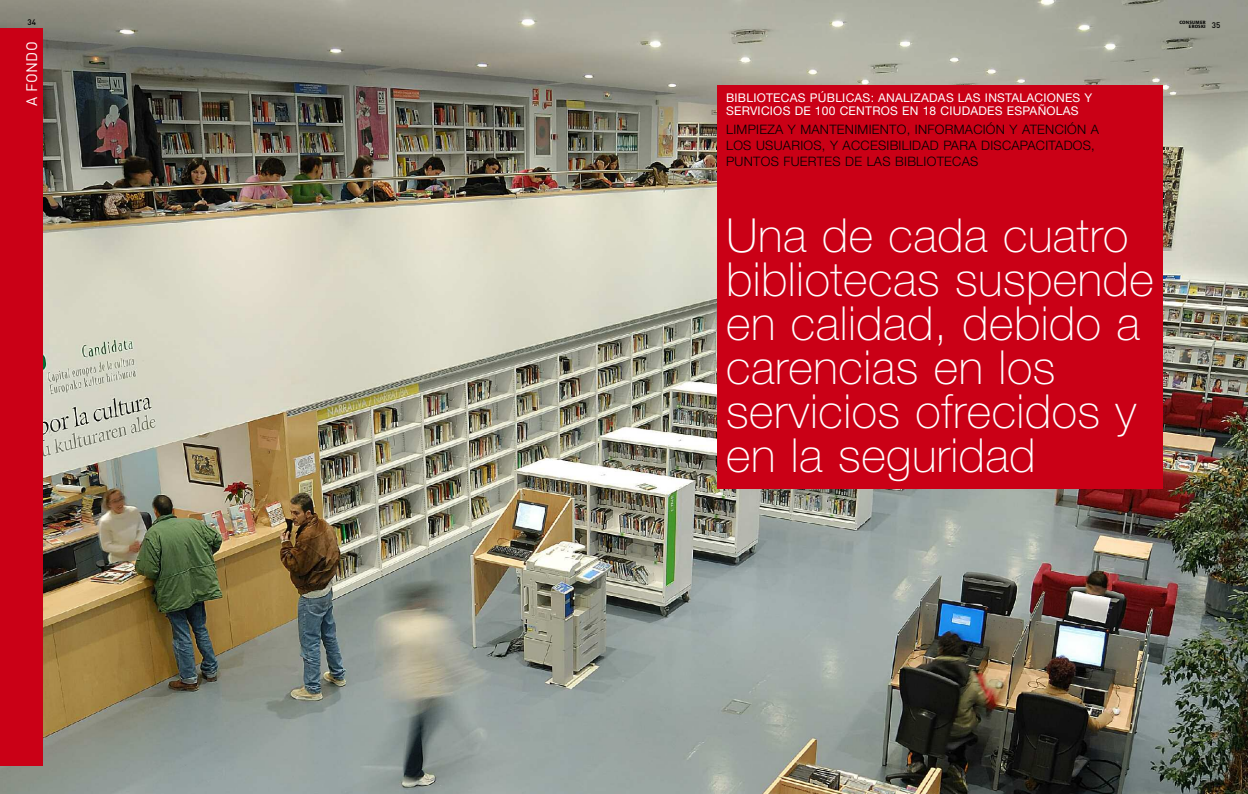
<style>
.page{position:relative;width:1248px;height:794px;background:#fff}
.page>*{position:absolute;margin:0;border:0;box-sizing:border-box;transform-origin:0 0}
.t1{font:100 47px/44px "Helvetica Neue";letter-spacing:.01em;color:#fff}
.t2{font:15px "DIN";letter-spacing:.03em;color:#fff}
.t3{font:300 13px/16px "Helvetica Neue";letter-spacing:.02em;color:#000}
.t4{font:12px/13px "Helvetica Neue";letter-spacing:.02em;color:#fff}
.t5{font:500 8px "DIN";color:#000}
.t6{font:500 4.6px/4.3px "Formata";letter-spacing:.035em;color:#000}
.s1{font-family:"DIN";font-size:8px}
</style>
<div class="page">
<img style="left:0;top:0;width:1247px;height:794px">
<div style="left:0;top:28px;width:43px;height:737px;background:#ca0016"></div>
<div style="left:717px;top:85px;width:445px;height:404px;background:#ca0016"></div>
<p class="t5" style="left:28px;top:18px;width:10px">34</p>
<p class="t2" style="left:23px;top:106px;width:67px;rotate:-90deg">A FONDO</p>
<p class="t4" style="left:726px;top:93px;width:368px">BIBLIOTECAS PÚBLICAS: ANALIZADAS LAS INSTALACIONES Y<br>SERVICIOS DE 100 CENTROS EN 18 CIUDADES ESPAÑOLAS</p>
<p class="t3" style="left:726px;top:121px;width:374px">LIMPIEZA Y MANTENIMIENTO, INFORMACIÓN Y ATENCIÓN A<br>LOS USUARIOS, Y ACCESIBILIDAD PARA DISCAPACITADOS,<br>PUNTOS FUERTES DE LAS BIBLIOTECAS</p>
<h1 class="t1" style="left:726px;top:217px;width:429px">Una de cada cuatro bibliotecas suspende en calidad, debido a carencias en los servicios ofrecidos y en la seguridad</h1>
<p class="t6" style="left:1188px;top:21px;width:33px;text-indent:-10px">CONSUMER<br>EROSKI <span class="s1">35</span></p>
</div>
